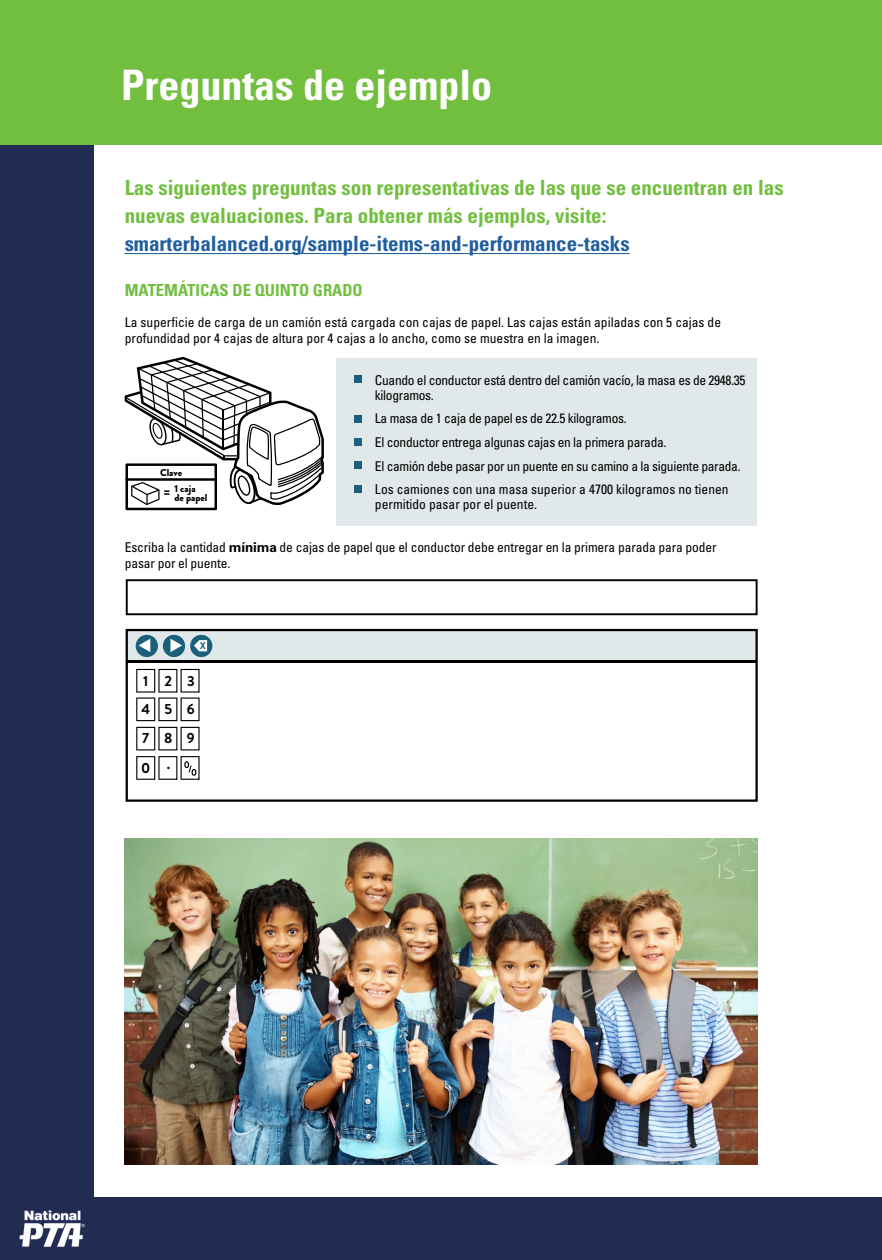
<style>
.page{position:relative;width:882px;height:1260px;background:#fff}
.page>*{position:absolute;margin:0;border:0;box-sizing:border-box;transform-origin:0 0}
.t1{font:700 condensed 42px "Univers LT Std";color:#fff}
.t2{font:700 condensed 21px/28px "Univers LT Std";color:#72bf40}
.t3{font:700 condensed 21px "Univers LT Std";color:#215e9e}
.t4{font:700 condensed 16.62px "Univers LT Std";color:#72bf40}
.t5{font:700 14.7px/27.8px "Brandon Grotesque";letter-spacing:1em;color:#000}
.t6{font:condensed 13.47px/23.6px "Univers LT Std";letter-spacing:-.01em;color:#000}
.t7{font:900 9.97px/16.1px "Brandon Grotesque";color:#000}
.t8{font:700 9.8px "Brandon Grotesque";color:#1b5f7b}
.s1{font-weight:700;font-stretch:normal}
</style>
<div class="page">
<div style="left:0;top:113px;width:94px;height:1147px;background:#222c53"></div>
<div style="left:0;top:0;width:882px;height:144px;background:#72bf40"></div>
<hr style="left:125px;top:253px;width:505px;height:1px;background:#215e9e">
<div style="left:87px;top:1197px;width:795px;height:63px;background:#222c53"></div>
<div style="left:336px;top:358px;width:421px;height:168px;background:#e1e8ea"></div>
<div style="left:354px;top:376px;width:8px;height:7px;background:#1b5f7b"></div>
<div style="left:354px;top:415px;width:8px;height:7px;background:#1b5f7b"></div>
<div style="left:354px;top:438px;width:8px;height:8px;background:#1b5f7b"></div>
<div style="left:354px;top:461px;width:8px;height:8px;background:#1b5f7b"></div>
<div style="left:354px;top:485px;width:8px;height:8px;background:#1b5f7b"></div>
<svg style="left:125px;top:357px;width:199px;height:153px"></svg>
<svg style="left:126px;top:579px;width:632px;height:36px"></svg>
<svg style="left:126px;top:629px;width:632px;height:173px"></svg>
<div style="left:136px;top:635px;width:22px;height:22px;background:#1b5f7b;border-radius:50%"></div>
<svg style="left:139px;top:639px;width:11px;height:13px"></svg>
<div style="left:163px;top:635px;width:22px;height:22px;background:#1b5f7b;border-radius:50%"></div>
<svg style="left:170px;top:639px;width:12px;height:13px"></svg>
<svg style="left:190px;top:635px;width:22px;height:22px"></svg>
<svg style="left:194px;top:640px;width:13px;height:11px"></svg>
<svg style="left:136px;top:669px;width:64px;height:52px"></svg>
<svg style="left:136px;top:727px;width:64px;height:23px"></svg>
<svg style="left:136px;top:756px;width:64px;height:24px"></svg>
<img style="left:19px;top:1210px;width:66px;height:37px">
<img style="left:125px;top:838px;width:633px;height:327px">
<h1 class="t1" style="left:121px;top:59px;width:372px">Preguntas de ejemplo</h1>
<h2 class="t2" style="left:125px;top:174px;width:661px">Las siguientes preguntas son representativas de las que se encuentran en las nuevas evaluaciones. Para obtener más ejemplos, visite:</h2>
<h2 class="t3" style="left:125px;top:231px;width:507px">smarterbalanced.org/sample-items-and-performance-tasks</h2>
<p class="t4" style="left:125px;top:279px;width:240px">MATEMÁTICAS DE QUINTO GRADO</p>
<p class="t6" style="left:125px;top:314px;width:598px;line-height:16.3px">La superficie de carga de un camión está cargada con cajas de papel. Las cajas están apiladas con 5 cajas de profundidad por 4 cajas de altura por 4 cajas a lo ancho, como se muestra en la imagen.</p>
<p class="t6" style="left:375px;top:373px;width:372px;line-height:14.7px">Cuando el conductor está dentro del camión vacío, la masa es de 2948.35 kilogramos.</p>
<p class="t6" style="left:375px;top:407px;width:367px">La masa de 1 caja de papel es de 22.5 kilogramos.<br>El conductor entrega algunas cajas en la primera parada.<br>El camión debe pasar por un puente en su camino a la siguiente parada.<br>Los camiones con una masa superior a 4700 kilogramos no tienen</p>
<p class="t6" style="left:375px;top:492px;width:164px">permitido pasar por el puente.</p>
<p class="t6" style="left:125px;top:538px;width:593px;line-height:16.3px">Escriba la cantidad <span class="s1">mínima</span> de cajas de papel que el conductor debe entregar en la primera parada para poder pasar por el puente.</p>
<p class="t7" style="left:174px;top:464px;width:23px;text-indent:-14px">Clave<br>1 caja</p>
<p class="t7" style="left:174px;top:489px;width:35px">de papel</p>
<p class="t8" style="left:200px;top:639px;width:8px">X</p>
<p class="t5" style="left:141px;top:667px;width:55px">123<br>456</p>
<p class="t5" style="left:141px;top:725px;width:55px">789<br>0 .</p>
</div>
